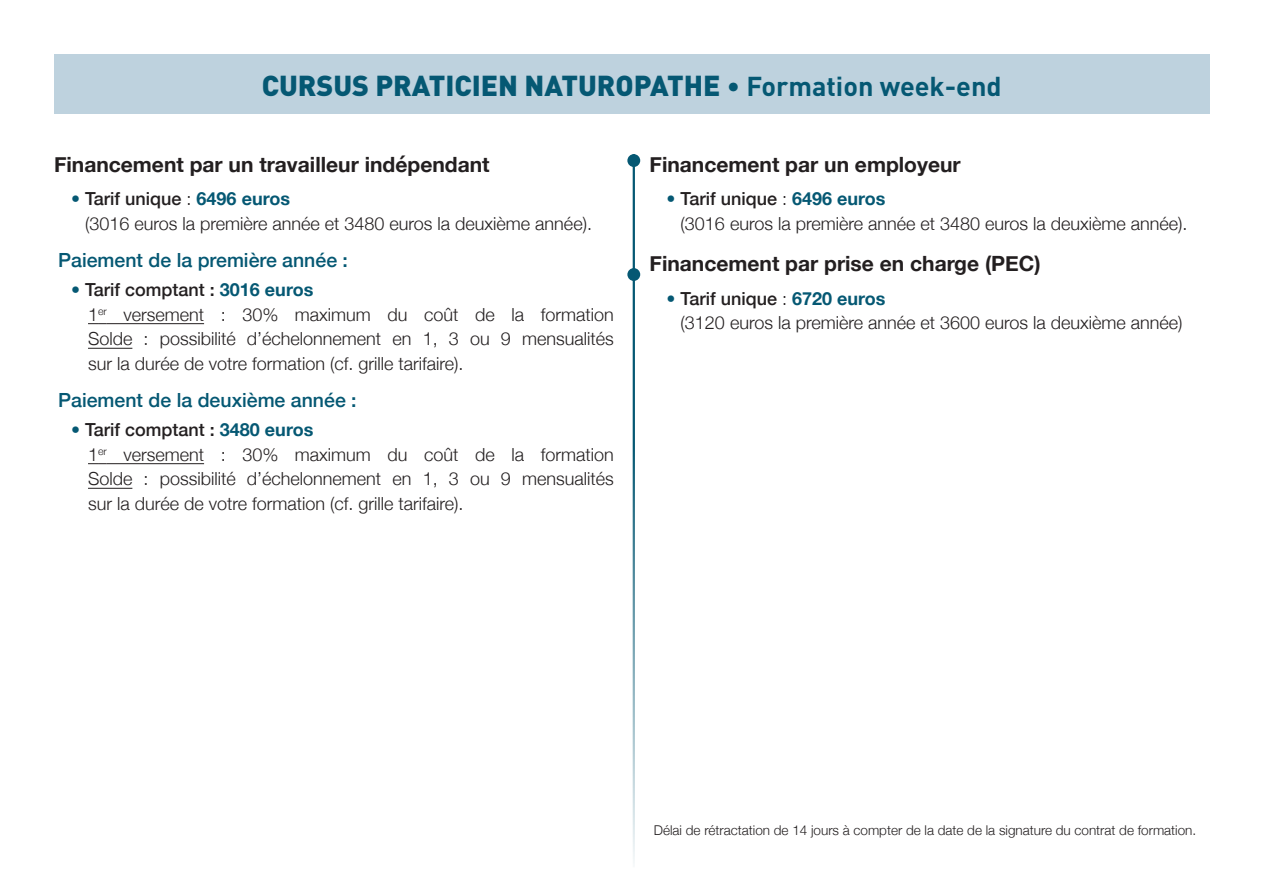
<style>
.page{position:relative;width:1263px;height:893px;background:#fff}
.page>*{position:absolute;margin:0;border:0;box-sizing:border-box;transform-origin:0 0}
.t1{font:900 28.5px "DIN";color:#055873}
.t2{font:700 21px "Helvetica Neue";color:#231f20}
.t3{font:500 19.5px "Helvetica Neue";color:#055873}
.t4{font:300 18px/24.6px "Helvetica Neue";color:#231f20}
.t5{font:500 18px "Helvetica Neue";color:#231f20}
.t6{font:300 13.5px "Helvetica Neue";color:#231f20}
.s1{font-weight:700;font-size:27px}
.s2{color:#055873}
.s3{font-weight:500}
.s4{font-weight:700;color:#055873}
.s5{font-weight:300;color:#055873}
</style>
<div class="page">
<div style="left:54px;top:54px;width:1155px;height:60px;background:#bed2de"></div>
<svg style="left:88px;top:323px;width:19px;height:1px"></svg>
<hr style="left:107px;top:323px;width:97px;height:1px;background:#231f20">
<hr style="left:88px;top:348px;width:44px;height:1px;background:#231f20">
<svg style="left:88px;top:463px;width:19px;height:1px"></svg>
<hr style="left:107px;top:463px;width:97px;height:1px;background:#231f20">
<hr style="left:88px;top:488px;width:44px;height:1px;background:#231f20">
<hr style="left:633px;top:154px;width:2px;height:713px;background:#055873">
<div style="left:627px;top:268px;width:13px;height:13px;background:#055873;border-radius:50%"></div>
<div style="left:627px;top:154px;width:13px;height:13px;background:#055873;border-radius:50%"></div>
<p class="t1" style="left:262px;top:66px;width:741px">CURSUS PRATICIEN NATUROPATHE <span class="s1">• Formation week-end</span></p>
<p class="t2" style="left:54px;top:148px;width:437px">Financement par un travailleur indépendant</p>
<p class="t4" style="left:85px;top:185px;width:508px;text-indent:-14px"><span class="s2">•</span> <span class="s3">Tarif unique</span> : <span class="s4">6496 euros<br></span>(3016 euros la première année et 3480 euros la deuxième année).</p>
<p class="t3" style="left:58px;top:245px;width:291px">Paiement de la première année :</p>
<p class="t5" style="left:71px;top:275px;width:244px"><span class="s5">•</span> Tarif comptant : <span class="s4">3016 euros</span></p>
<p class="t4" style="left:88px;top:301px;width:527px;text-align:justify">1<sup>er</sup> versement : 30% maximum du coût de la formation Solde : possibilité d’échelonnement en 1, 3 ou 9 mensualités sur la durée de votre formation (cf. grille tarifaire).</p>
<p class="t3" style="left:58px;top:385px;width:300px">Paiement de la deuxième année :</p>
<p class="t5" style="left:71px;top:415px;width:244px"><span class="s5">•</span> Tarif comptant : <span class="s4">3480 euros</span></p>
<p class="t4" style="left:88px;top:441px;width:527px;text-align:justify">1<sup>er</sup> versement : 30% maximum du coût de la formation Solde : possibilité d’échelonnement en 1, 3 ou 9 mensualités sur la durée de votre formation (cf. grille tarifaire).</p>
<p class="t2" style="left:650px;top:148px;width:313px">Financement par un employeur</p>
<p class="t4" style="left:681px;top:185px;width:508px;text-indent:-14px"><span class="s2">•</span> <span class="s3">Tarif unique</span> : <span class="s4">6496 euros<br></span>(3016 euros la première année et 3480 euros la deuxième année).</p>
<p class="t2" style="left:650px;top:247px;width:392px">Financement par prise en charge (PEC)</p>
<p class="t4" style="left:681px;top:285px;width:503px;text-indent:-14px"><span class="s2">•</span> <span class="s3">Tarif unique</span> : <span class="s4">6720 euros<br></span>(3120 euros la première année et 3600 euros la deuxième année)</p>
<p class="t6" style="left:654px;top:819px;width:544px">Délai de rétractation de 14 jours à compter de la date de la signature du contrat de formation.</p>
</div>
